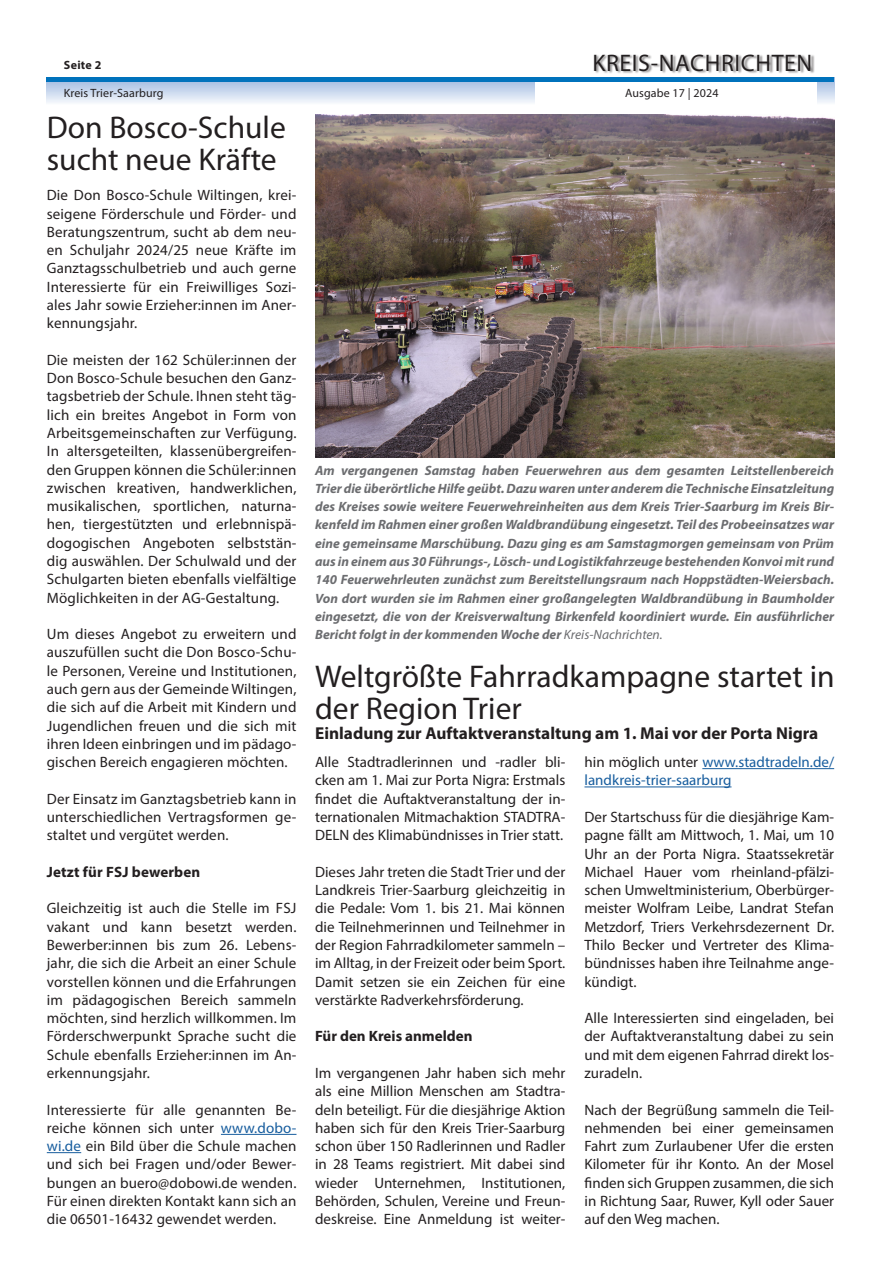
<style>
.page{position:relative;width:881px;height:1263px;background:#fff}
.page>*{position:absolute;margin:0;border:0;box-sizing:border-box;transform-origin:0 0}
.Headline{font:31.5px/31.5px "Myriad Pro";color:#231f20}
.t1{font:24px "Myriad Pro";letter-spacing:.025em;color:#231f20}
.Subline{font:700 17.25px "Myriad Pro";color:#231f20}
.Fließtext{font:15px/18.3px "Myriad Pro";color:#231f20;text-align:justify}
.Fließtext-2{font:15px/18.3px "Myriad Pro";color:#175d9e}
.Fließtext-3{font:700 15px "Myriad Pro";color:#231f20}
.Bilduntertitel{font:italic 700 13.5px/18.3px "Myriad Pro";color:#6c6d70;text-align:justify}
.t2{font:12px "Myriad Pro";letter-spacing:.01em;color:#231f20}
.t3{font:700 12px "Myriad Pro";letter-spacing:.025em;color:#231f20}
.s1{color:#175d9e}
.s2{font-weight:400}
.s3{color:#231f20}
</style>
<div class="page">
<svg style="left:47px;top:82px;width:786px;height:21px;background:#cedbef"></svg>
<div style="left:535px;top:0;width:281px;height:113px;background:#fff"></div>
<div style="left:594px;top:54px;width:220px;height:20px;background:#231f20;opacity:.5"></div>
<hr style="left:47px;top:78px;width:786px;height:4px;background:#0072bc">
<hr style="left:221px;top:1134px;width:75px;height:1px;background:#175d9e">
<hr style="left:47px;top:1152px;width:34px;height:1px;background:#175d9e">
<img style="left:315px;top:115px;width:518px;height:342px">
<hr style="left:702px;top:768px;width:131px;height:1px;background:#175d9e">
<hr style="left:584px;top:786px;width:147px;height:1px;background:#175d9e">
<p class="t3" style="left:64px;top:57px;width:39px">Seite 2</p>
<h2 class="t1" style="left:592px;top:48px;width:221px">KREIS-NACHRICHTEN</h2>
<p class="t2" style="left:64px;top:86px;width:101px">Kreis Trier-Saarburg</p>
<p class="t2" style="left:625px;top:86px;width:95px">Ausgabe 17 | 2024</p>
<p class="Headline" style="left:47px;top:112px;width:240px">Don Bosco-Schule sucht neue Kräfte</p>
<p class="Fließtext" style="left:47px;top:186px;width:251px">Die Don Bosco-Schule Wiltingen, krei&shy;seigene Förderschule und Förder- und Beratungszentrum, sucht ab dem neu&shy;en Schuljahr 2024/25 neue Kräfte im Ganztagsschulbetrieb und auch gerne Interessierte für ein Freiwilliges Sozi&shy;ales Jahr sowie Erzieher:innen im Aner&shy;kennungsjahr.</p>
<p class="Fließtext" style="left:47px;top:350px;width:251px">Die meisten der 162 Schüler:innen der Don Bosco-Schule besuchen den Ganz&shy;tagsbetrieb der Schule. Ihnen steht täg&shy;lich ein breites Angebot in Form von Arbeitsgemeinschaften zur Verfügung.<br>In altersgeteilten, klassenübergreifen&shy;den Gruppen können die Schüler:innen zwischen kreativen, handwerklichen, musikalischen, sportlichen, naturna&shy;hen, tiergestützten und erlebnnispä&shy;dogogischen Angeboten selbststän&shy;dig auswählen. Der Schulwald und der Schulgarten bieten ebenfalls vielfältige Möglichkeiten in der AG-Gestaltung.</p>
<p class="Fließtext" style="left:47px;top:625px;width:251px">Um dieses Angebot zu erweitern und auszufüllen sucht die Don Bosco-Schu&shy;le Personen, Vereine und Institutionen, auch gern aus der Gemeinde Wiltingen, die sich auf die Arbeit mit Kindern und Jugendlichen freuen und die sich mit ihren Ideen einbringen und im pädago&shy;gischen Bereich engagieren möchten.</p>
<p class="Fließtext" style="left:47px;top:789px;width:251px">Der Einsatz im Ganztagsbetrieb kann in unterschiedlichen Vertragsformen ge&shy;staltet und vergütet werden.</p>
<p class="Fließtext-3" style="left:47px;top:862px;width:155px">Jetzt für FSJ bewerben</p>
<p class="Fließtext" style="left:47px;top:899px;width:251px">Gleichzeitig ist auch die Stelle im FSJ vakant und kann besetzt werden.<br>Bewerber:innen bis zum 26. Lebens&shy;jahr, die sich die Arbeit an einer Schule vorstellen können und die Erfahrungen im pädagogischen Bereich sammeln möchten, sind herzlich willkommen. Im Förderschwerpunkt Sprache sucht die Schule ebenfalls Erzieher:innen im An&shy;erkennungsjahr.</p>
<p class="Fließtext" style="left:47px;top:1100px;width:251px">Interessierte für alle genannten Be&shy;reiche können sich unter <span class="s1">www.dobo&shy;wi.de</span> ein Bild über die Schule machen und sich bei Fragen und/oder Bewer&shy;bungen an buero@dobowi.de wenden.<br>Für einen direkten Kontakt kann sich an die 06501-16432 gewendet werden.</p>
<p class="Bilduntertitel" style="left:315px;top:460px;width:520px">Am vergangenen Samstag haben Feuerwehren aus dem gesamten Leitstellenbereich Trier die überörtliche Hilfe geübt. Dazu waren unter anderem die Technische Einsatzleitung des Kreises sowie weitere Feuerwehreinheiten aus dem Kreis Trier-Saarburg im Kreis Bir&shy;kenfeld im Rahmen einer großen Waldbrandübung eingesetzt. Teil des Probeeinsatzes war eine gemeinsame Marschübung. Dazu ging es am Samstagmorgen gemeinsam von Prüm aus in einem aus 30 Führungs-, Lösch- und Logistikfahrzeuge bestehenden Konvoi mit rund 140 Feuerwehrleuten zunächst zum Bereitstellungsraum nach Hoppstädten-Weiersbach.<br>Von dort wurden sie im Rahmen einer großangelegten Waldbrandübung in Baumholder eingesetzt, die von der Kreisverwaltung Birkenfeld koordiniert wurde. Ein ausführlicher Bericht folgt in der kommenden Woche der <span class="s2">Kreis-Nachrichten.</span></p>
<p class="Headline" style="left:315px;top:660px;width:521px">Weltgrößte Fahrradkampagne startet in der Region Trier</p>
<p class="Subline" style="left:315px;top:722px;width:504px">Einladung zur Auftaktveranstaltung am 1. Mai vor der Porta Nigra</p>
<p class="Fließtext-2" style="left:584px;top:753px;width:251px"><span class="s3">hin möglich unter</span> www.stadtradeln.de/ landkreis-trier-saarburg</p>
<p class="Fließtext" style="left:584px;top:807px;width:251px">Der Startschuss für die diesjährige Kam&shy;pagne fällt am Mittwoch, 1. Mai, um 10<br>Uhr an der Porta Nigra. Staatssekretär Michael Hauer vom rheinland-pfälzi&shy;schen Umweltministerium, Oberbürger&shy;meister Wolfram Leibe, Landrat Stefan Metzdorf, Triers Verkehrsdezernent Dr.<br>Thilo Becker und Vertreter des Klima&shy;bündnisses haben ihre Teilnahme ange&shy;kündigt.</p>
<p class="Fließtext" style="left:584px;top:1009px;width:251px">Alle Interessierten sind eingeladen, bei der Auftaktveranstaltung dabei zu sein und mit dem eigenen Fahrrad direkt los&shy;zuradeln.</p>
<p class="Fließtext" style="left:584px;top:1100px;width:251px">Nach der Begrüßung sammeln die Teil&shy;nehmenden bei einer gemeinsamen Fahrt zum Zurlaubener Ufer die ersten Kilometer für ihr Konto. An der Mosel finden sich Gruppen zusammen, die sich in Richtung Saar, Ruwer, Kyll oder Sauer auf den Weg machen.</p>
<p class="Fließtext" style="left:315px;top:753px;width:251px">Alle Stadtradlerinnen und -radler bli&shy;cken am 1. Mai zur Porta Nigra: Erstmals findet die Auftaktveranstaltung der in&shy;ternationalen Mitmachaktion STADTRA-DELN des Klimabündnisses in Trier statt.</p>
<p class="Fließtext" style="left:315px;top:862px;width:252px">Dieses Jahr treten die Stadt Trier und der Landkreis Trier-Saarburg gleichzeitig in die Pedale: Vom 1. bis 21. Mai können die Teilnehmerinnen und Teilnehmer in der Region Fahrradkilometer sammeln – im Alltag, in der Freizeit oder beim Sport.<br>Damit setzen sie ein Zeichen für eine verstärkte Radverkehrsförderung.</p>
<p class="Fließtext-3" style="left:315px;top:1026px;width:159px">Für den Kreis anmelden</p>
<p class="Fließtext" style="left:315px;top:1063px;width:251px">Im vergangenen Jahr haben sich mehr als eine Million Menschen am Stadtra&shy;deln beteiligt. Für die diesjährige Aktion haben sich für den Kreis Trier-Saarburg schon über 150 Radlerinnen und Radler in 28 Teams registriert. Mit dabei sind wieder Unternehmen, Institutionen, Behörden, Schulen, Vereine und Freun&shy;deskreise. Eine Anmeldung ist weiter-</p>
</div>
